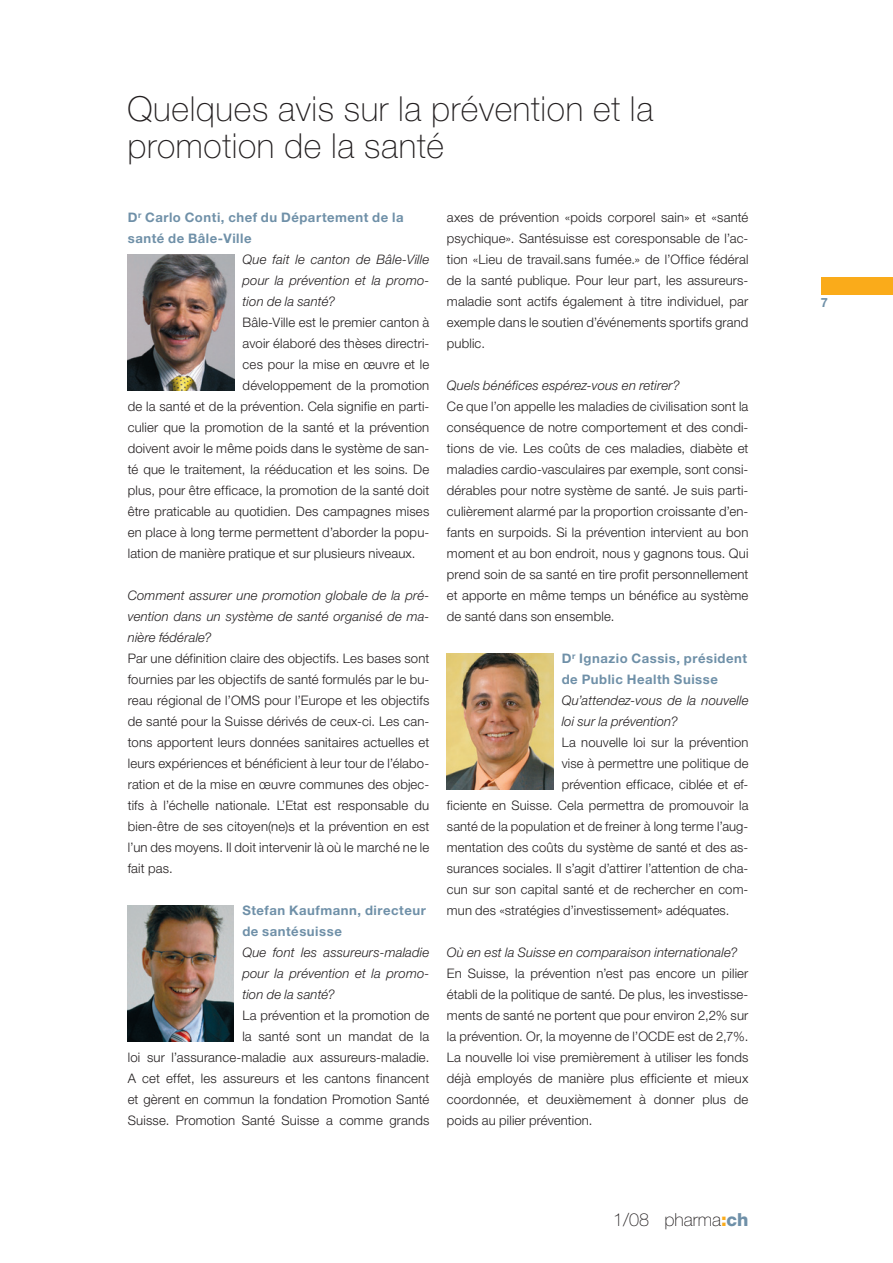
<style>
.page{position:relative;width:893px;height:1263px;background:#fff}
.page>*{position:absolute;margin:0;border:0;box-sizing:border-box;transform-origin:0 0}
.t1{font:100 34.5px/37.5px "Helvetica Neue";letter-spacing:.02em;color:#231f20}
.t2{font:100 18px "Helvetica Neue";color:#231f20}
.t3{font:300 13.2px/21px "Helvetica Neue";letter-spacing:.01em;color:#231f20;text-align:justify}
.t4{font:italic 300 13.2px/21px "Helvetica Neue";letter-spacing:.01em;color:#231f20;text-align:justify}
.t5{font:700 13.2px/21px "Helvetica Neue";letter-spacing:.04em;color:#6f90a8}
.t6{font:700 12.75px "Helvetica Neue";color:#6f90a8}
.s1{font-weight:800;color:#faab1a}
.s2{font-weight:800;color:#6f90a8}
</style>
<div class="page">
<div style="left:821px;top:277px;width:72px;height:17px;background:#faab1a"></div>
<img style="left:128px;top:254px;width:106px;height:136px">
<img style="left:128px;top:905px;width:106px;height:136px">
<img style="left:447px;top:653px;width:106px;height:136px">
<h1 class="t1" style="left:128px;top:93px;width:527px">Quelques avis sur la prévention et la promotion de la santé</h1>
<p class="t5" style="left:128px;top:208px;width:277px">D<sup>r</sup> Carlo Conti, chef du Département de la santé de Bâle-Ville</p>
<p class="t4" style="left:243px;top:250px;width:188px">Que fait le canton de Bâle-Ville pour la prévention et la promo&shy;tion de la santé?</p>
<p class="t3" style="left:243px;top:313px;width:188px">Bâle-Ville est le premier canton à</p>
<p class="t3" style="left:243px;top:334px;width:188px">avoir élaboré des thèses directri-</p>
<p class="t3" style="left:243px;top:355px;width:188px">ces pour la mise en œuvre et le</p>
<p class="t3" style="left:243px;top:376px;width:188px">développement de la promotion</p>
<p class="t3" style="left:128px;top:397px;width:303px">de la santé et de la prévention. Cela signifie en parti-</p>
<p class="t3" style="left:128px;top:418px;width:303px">culier que la promotion de la santé et la prévention</p>
<p class="t3" style="left:128px;top:439px;width:303px">doivent avoir le même poids dans le système de san-</p>
<p class="t3" style="left:128px;top:460px;width:303px">té que le traitement, la rééducation et les soins. De</p>
<p class="t3" style="left:128px;top:481px;width:303px">plus, pour être efficace, la promotion de la santé doit</p>
<p class="t3" style="left:128px;top:502px;width:303px">être praticable au quotidien. Des campagnes mises</p>
<p class="t3" style="left:128px;top:523px;width:303px">en place à long terme permettent d’aborder la popu-</p>
<p class="t3" style="left:128px;top:544px;width:289px">lation de manière pratique et sur plusieurs niveaux.</p>
<p class="t4" style="left:128px;top:586px;width:303px">Comment assurer une promotion globale de la pré&shy;vention dans un système de santé organisé de ma&shy;nière fédérale?</p>
<p class="t3" style="left:128px;top:649px;width:303px">Par une définition claire des objectifs. Les bases sont fournies par les objectifs de santé formulés par le bu&shy;reau régional de l’OMS pour l’Europe et les objectifs de santé pour la Suisse dérivés de ceux-ci. Les can&shy;tons apportent leurs données sanitaires actuelles et leurs expériences et bénéficient à leur tour de l’élabo&shy;ration et de la mise en œuvre communes des objec&shy;tifs à l’échelle nationale. L’Etat est responsable du bien-être de ses citoyen(ne)s et la prévention en est l’un des moyens. Il doit intervenir là où le marché ne le fait pas.</p>
<p class="t5" style="left:242px;top:901px;width:185px">Stefan Kaufmann, directeur de santésuisse</p>
<p class="t4" style="left:242px;top:943px;width:188px">Que font les assureurs-maladie pour la prévention et la promo&shy;tion de la santé?</p>
<p class="t3" style="left:128px;top:1006px;width:303px;text-align:right">La prévention et la promotion de<br>la santé sont un mandat de la<br>loi sur l’assurance-maladie aux assureurs-maladie.<br>A cet effet, les assureurs et les cantons financent et gèrent en commun la fondation Promotion Santé Suisse. Promotion Santé Suisse a comme grands</p>
<p class="t3" style="left:447px;top:208px;width:303px">axes de prévention «poids corporel sain» et «santé psychique». Santésuisse est coresponsable de l’ac&shy;tion «Lieu de travail.sans fumée.» de l’Office fédéral de la santé publique. Pour leur part, les assureurs&shy;maladie sont actifs également à titre individuel, par exemple dans le soutien d’événements sportifs grand public.</p>
<p class="t4" style="left:447px;top:376px;width:234px">Quels bénéfices espérez-vous en retirer?</p>
<p class="t3" style="left:447px;top:397px;width:303px">Ce que l’on appelle les maladies de civilisation sont la conséquence de notre comportement et des condi&shy;tions de vie. Les coûts de ces maladies, diabète et maladies cardio-vasculaires par exemple, sont consi&shy;dérables pour notre système de santé. Je suis parti&shy;culièrement alarmé par la proportion croissante d’en&shy;fants en surpoids. Si la prévention intervient au bon moment et au bon endroit, nous y gagnons tous. Qui prend soin de sa santé en tire profit personnellement et apporte en même temps un bénéfice au système de santé dans son ensemble.</p>
<p class="t5" style="left:562px;top:649px;width:187px">D<sup>r</sup> Ignazio Cassis, président de Public Health Suisse</p>
<p class="t4" style="left:562px;top:691px;width:188px">Qu’attendez-vous de la nouvelle loi sur la prévention?</p>
<p class="t3" style="left:562px;top:733px;width:188px">La nouvelle loi sur la prévention</p>
<p class="t3" style="left:562px;top:754px;width:188px">vise à permettre une politique de</p>
<p class="t3" style="left:562px;top:775px;width:188px">prévention efficace, ciblée et ef-</p>
<p class="t3" style="left:447px;top:796px;width:303px">ficiente en Suisse. Cela permettra de promouvoir la</p>
<p class="t3" style="left:447px;top:817px;width:303px">santé de la population et de freiner à long terme l’aug-</p>
<p class="t3" style="left:447px;top:838px;width:303px">mentation des coûts du système de santé et des as-</p>
<p class="t3" style="left:447px;top:859px;width:303px">surances sociales. Il s’agit d’attirer l’attention de cha-</p>
<p class="t3" style="left:447px;top:880px;width:303px">cun sur son capital santé et de rechercher en com-</p>
<p class="t3" style="left:447px;top:901px;width:284px">mun des «stratégies d’investissement» adéquates.</p>
<p class="t4" style="left:447px;top:943px;width:292px">Où en est la Suisse en comparaison internationale?</p>
<p class="t3" style="left:447px;top:964px;width:303px">En Suisse, la prévention n’est pas encore un pilier établi de la politique de santé. De plus, les investisse&shy;ments de santé ne portent que pour environ 2,2% sur la prévention. Or, la moyenne de l’OCDE est de 2,7%.<br>La nouvelle loi vise premièrement à utiliser les fonds déjà employés de manière plus efficiente et mieux coordonnée, et deuxièmement à donner plus de poids au pilier prévention.</p>
<h2 class="t2" style="left:613px;top:1213px;width:137px">1/08 pharma<span class="s1">:</span><span class="s2">ch</span></h2>
<p class="t6" style="left:821px;top:298px;width:9px">7</p>
</div>
